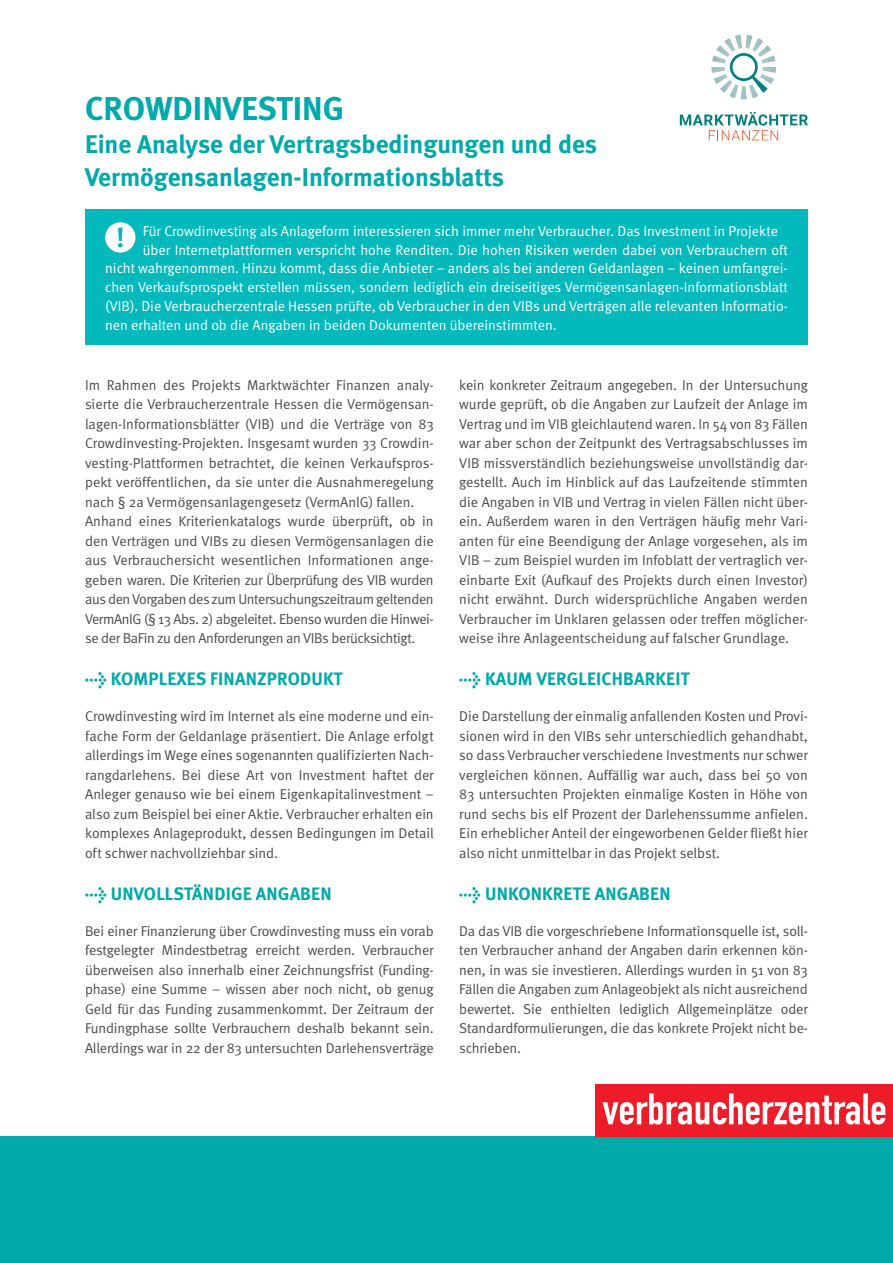
<style>
.page{position:relative;width:893px;height:1263px;background:#fff}
.page>*{position:absolute;margin:0;border:0;box-sizing:border-box;transform-origin:0 0}
.t1{font:700 33px "Meta";color:#00a9aa}
.t2{font:700 25.5px/33px "Meta";color:#00a9aa}
.t3{font:700 18px "Meta";letter-spacing:.01em;color:#00a9aa}
.t4{font:14.25px/19.5px "Meta Normal";color:#4b4c4d;text-align:justify}
.t5{font:14.25px "Meta Normal";color:#fff}
.s1{font-family:"Meta Bold Expert";font-weight:400}
</style>
<div class="page">
<div style="left:0;top:1137px;width:893px;height:126px;background:#00a9aa"></div>
<div style="left:85px;top:209px;width:723px;height:135px;background:#03b9bb"></div>
<div style="left:596px;top:1084px;width:297px;height:53px;background:#ee1c28"></div>
<svg style="left:603px;top:1093px;width:282px;height:31px"></svg>
<svg style="left:680px;top:112px;width:128px;height:28px"></svg>
<img style="left:711px;top:35px;width:65px;height:64px">
<svg style="left:729px;top:53px;width:39px;height:40px"></svg>
<svg style="left:105px;top:222px;width:30px;height:31px"></svg>
<h1 class="t1" style="left:85px;top:89px;width:260px">CROWDINVESTING</h1>
<h2 class="t2" style="left:85px;top:127px;width:513px">Eine Analyse der Vertragsbedingungen und des<br>Vermögensanlagen-Informationsblatts</h2>
<p class="t5" style="left:143px;top:223px;width:637px">Für Crowdinvesting als Anlageform interessieren sich immer mehr Verbraucher. Das Investment in Projekte</p>
<p class="t5" style="left:143px;top:241px;width:647px">über Internetplattformen verspricht hohe Renditen. Die hohen Risiken werden dabei von Verbrauchern oft</p>
<p class="t5" style="left:105px;top:260px;width:684px">nicht wahrgenommen. Hinzu kommt, dass die Anbieter – anders als bei anderen Geldanlagen – keinen umfangrei-</p>
<p class="t5" style="left:105px;top:279px;width:684px">chen Verkaufsprospekt erstellen müssen, sondern lediglich ein dreiseitiges Vermögensanlagen-Informationsblatt</p>
<p class="t5" style="left:105px;top:298px;width:684px">(VIB). Die Verbraucherzentrale Hessen prüfte, ob Verbraucher in den VIBs und Verträgen alle relevanten Informatio-</p>
<p class="t5" style="left:105px;top:316px;width:453px">nen erhalten und ob die Angaben in beiden Dokumenten übereinstimmten.</p>
<p class="t4" style="left:85px;top:375px;width:350px;text-align:left">Im Rahmen des Projekts Marktwächter Finanzen analy&shy;sierte die Verbraucherzentrale Hessen die Vermögensan&shy;lagen-Informationsblätter (VIB) und die Verträge von 83<br>Crowdinvesting-Projekten. Insgesamt wurden 33 Crowdin&shy;vesting-Plattformen betrachtet, die keinen Verkaufspros&shy;pekt veröffentlichen, da sie unter die Ausnahmeregelung nach § 2a Vermögensanlagengesetz (VermAnlG) fallen.<br>Anhand eines Kriterienkatalogs wurde überprüft, ob in den Verträgen und VIBs zu diesen Vermögensanlagen die aus Verbrauchersicht wesentlichen Informationen ange&shy;geben waren. Die Kriterien zur Überprüfung des VIB wurden aus den Vorgaben des zum Untersuchungszeitraum geltenden VermAnlG (§ 13 Abs. 2) abgeleitet. Ebenso wurden die Hinwei&shy;se der BaFin zu den Anforderungen an VIBs berücksichtigt.</p>
<p class="t3" style="left:85px;top:668px;width:259px"><span class="s1">l</span> KOMPLEXES FINANZPRODUKT</p>
<p class="t4" style="left:85px;top:706px;width:350px">Crowdinvesting wird im Internet als eine moderne und ein&shy;fache Form der Geldanlage präsentiert. Die Anlage erfolgt allerdings im Wege eines sogenannten qualifizierten Nach&shy;rangdarlehens. Bei diese Art von Investment haftet der Anleger genauso wie bei einem Eigenkapitalinvestment – also zum Beispiel bei einer Aktie. Verbraucher erhalten ein komplexes Anlageprodukt, dessen Bedingungen im Detail oft schwer nachvollziehbar sind.</p>
<p class="t3" style="left:85px;top:883px;width:248px"><span class="s1">l</span> UNVOLLSTÄNDIGE ANGABEN</p>
<p class="t4" style="left:85px;top:921px;width:350px">Bei einer Finanzierung über Crowdinvesting muss ein vorab festgelegter Mindestbetrag erreicht werden. Verbraucher überweisen also innerhalb einer Zeichnungsfrist (Funding&shy;phase) eine Summe – wissen aber noch nicht, ob genug Geld für das Funding zusammenkommt. Der Zeitraum der Fundingphase sollte Verbrauchern deshalb bekannt sein.<br>Allerdings war in 22 der 83 untersuchten Darlehensverträge</p>
<p class="t4" style="left:459px;top:375px;width:350px">kein konkreter Zeitraum angegeben. In der Untersuchung wurde geprüft, ob die Angaben zur Laufzeit der Anlage im Vertrag und im VIB gleichlautend waren. In 54 von 83 Fällen war aber schon der Zeitpunkt des Vertragsabschlusses im VIB missverständlich beziehungsweise unvollständig dar&shy;gestellt. Auch im Hinblick auf das Laufzeitende stimmten die Angaben in VIB und Vertrag in vielen Fällen nicht über&shy;ein. Außerdem waren in den Verträgen häufig mehr Vari&shy;anten für eine Beendigung der Anlage vorgesehen, als im VIB – zum Beispiel wurden im Infoblatt der vertraglich ver&shy;einbarte Exit (Aufkauf des Projekts durch einen Investor) nicht erwähnt. Durch widersprüchliche Angaben werden Verbraucher im Unklaren gelassen oder treffen möglicher&shy;weise ihre Anlageentscheidung auf falscher Grundlage.</p>
<p class="t3" style="left:459px;top:668px;width:232px"><span class="s1">l</span> KAUM VERGLEICHBARKEIT</p>
<p class="t4" style="left:459px;top:706px;width:350px">Die Darstellung der einmalig anfallenden Kosten und Provi&shy;sionen wird in den VIBs sehr unterschiedlich gehandhabt, so dass Verbraucher verschiedene Investments nur schwer vergleichen können. Auffällig war auch, dass bei 50 von 83 untersuchten Projekten einmalige Kosten in Höhe von rund sechs bis elf Prozent der Darlehenssumme anfielen.<br>Ein erheblicher Anteil der eingeworbenen Gelder fließt hier also nicht unmittelbar in das Projekt selbst.</p>
<p class="t3" style="left:459px;top:883px;width:213px"><span class="s1">l</span> UNKONKRETE ANGABEN</p>
<p class="t4" style="left:459px;top:921px;width:350px">Da das VIB die vorgeschriebene Informationsquelle ist, soll&shy;ten Verbraucher anhand der Angaben darin erkennen kön&shy;nen, in was sie investieren. Allerdings wurden in 51 von 83<br>Fällen die Angaben zum Anlageobjekt als nicht ausreichend bewertet. Sie enthielten lediglich Allgemeinplätze oder Standardformulierungen, die das konkrete Projekt nicht be&shy;schrieben.</p>
</div>
